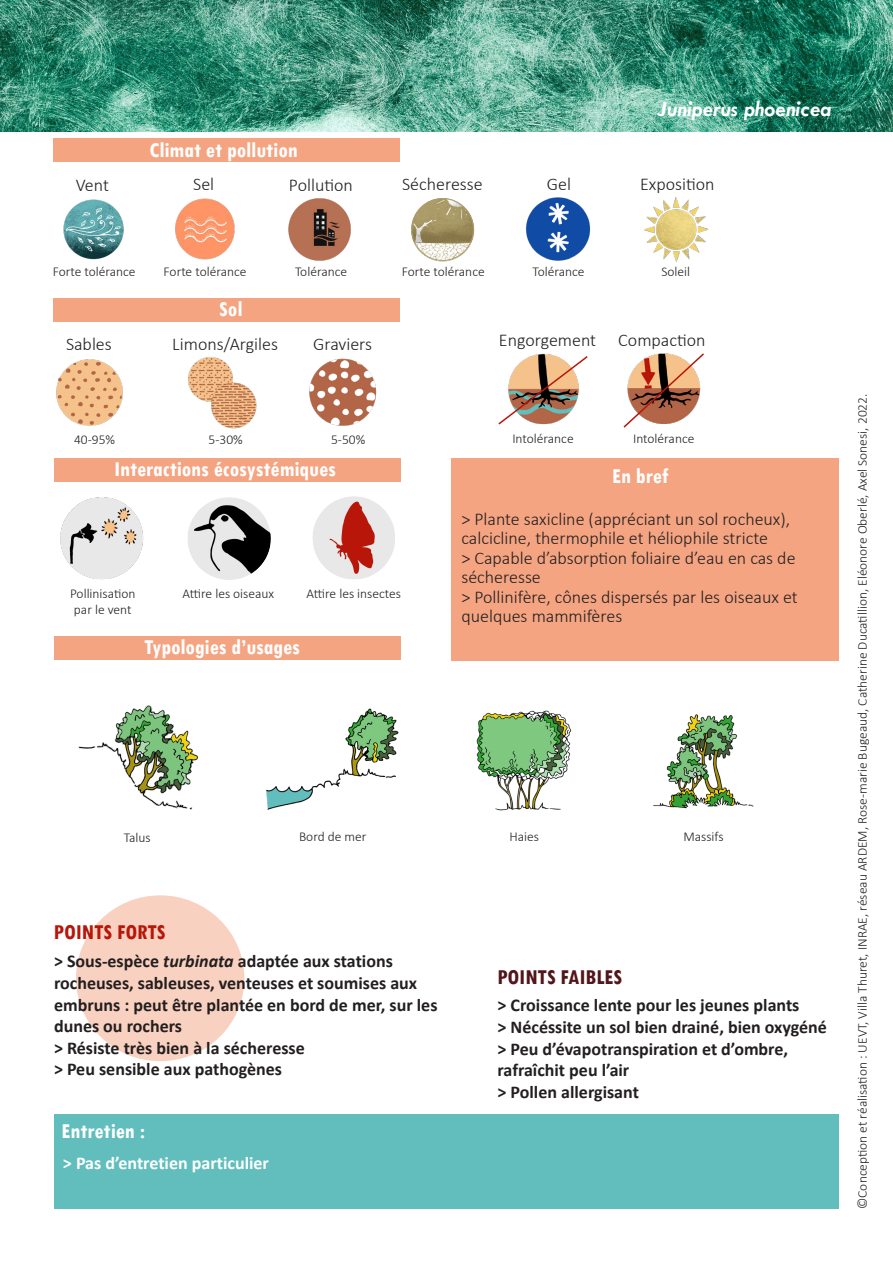
<style>
.page{position:relative;width:893px;height:1263px;background:#fff}
.page>*{position:absolute;margin:0;border:0;box-sizing:border-box;transform-origin:0 0}
.t1{font:700 condensed 22.5px "Tw Cen";color:#fff}
.t2{font:italic 700 22.5px "Tw Cen";color:#fff}
.t3{font:700 condensed 22.5px "Tw Cen";color:#51151a}
.t4{font:700 condensed 22.5px "Tw Cen";color:#b71609}
.t5{font:700 18px/21.6px "Calibri";color:#231f20}
.t6{font:300 18px/19.5px "Calibri";color:#231f20}
.t7{font:700 18px "Calibri";color:#fff}
.t8{font:300 13.5px/16.2px "Calibri";color:#231f20}
.s1{font-style:italic}
</style>
<div class="page">
<img style="left:0;top:0;width:893px;height:131px">
<div style="left:54px;top:1114px;width:785px;height:95px;background:#62bebd"></div>
<div style="left:76px;top:895px;width:168px;height:166px;background:#f9d1c0;border-radius:50%"></div>
<div style="left:451px;top:458px;width:388px;height:203px;background:#f4a481"></div>
<div style="left:54px;top:298px;width:346px;height:24px;background:#f4a481"></div>
<div style="left:54px;top:138px;width:346px;height:24px;background:#f4a481"></div>
<div style="left:55px;top:636px;width:346px;height:23px;background:#f4a481"></div>
<div style="left:54px;top:458px;width:346px;height:24px;background:#f4a481"></div>
<img style="left:411px;top:198px;width:64px;height:64px">
<div style="left:411px;top:198px;width:63px;height:63px;border:1px solid #ad9d68;border-radius:50%"></div>
<img style="left:63px;top:199px;width:61px;height:61px">
<img style="left:175px;top:198px;width:60px;height:61px">
<img style="left:525px;top:197px;width:65px;height:64px">
<img style="left:644px;top:197px;width:65px;height:65px">
<img style="left:288px;top:198px;width:63px;height:63px">
<img style="left:78px;top:705px;width:120px;height:105px">
<img style="left:266px;top:708px;width:133px;height:102px">
<img style="left:476px;top:710px;width:95px;height:101px">
<svg style="left:498px;top:354px;width:90px;height:71px"></svg>
<img style="left:56px;top:359px;width:67px;height:67px">
<img style="left:188px;top:357px;width:45px;height:45px">
<img style="left:309px;top:358px;width:68px;height:68px">
<img style="left:60px;top:497px;width:84px;height:83px">
<img style="left:313px;top:496px;width:82px;height:83px">
<img style="left:188px;top:497px;width:83px;height:83px">
<svg style="left:623px;top:353px;width:81px;height:75px"></svg>
<img style="left:653px;top:714px;width:101px;height:95px">
<img style="left:209px;top:380px;width:48px;height:49px">
<p class="t1" style="left:149px;top:136px;width:150px">Climat et pollution</p>
<p class="t2" style="left:657px;top:95px;width:175px">Juniperus phoenicea</p>
<p class="t6" style="left:76px;top:175px;width:35px">Vent</p>
<p class="t6" style="left:193px;top:174px;width:23px">Sel</p>
<p class="t6" style="left:289px;top:175px;width:65px">Pollution</p>
<p class="t6" style="left:402px;top:174px;width:82px">Sécheresse</p>
<p class="t6" style="left:547px;top:174px;width:26px">Gel</p>
<p class="t6" style="left:640px;top:174px;width:76px">Exposition</p>
<p class="t8" style="left:53px;top:263px;width:84px">Forte tolérance</p>
<p class="t8" style="left:164px;top:263px;width:84px">Forte tolérance</p>
<p class="t8" style="left:295px;top:264px;width:54px">Tolérance</p>
<p class="t8" style="left:402px;top:263px;width:84px">Forte tolérance</p>
<p class="t8" style="left:532px;top:263px;width:54px">Tolérance</p>
<p class="t8" style="left:661px;top:263px;width:30px">Soleil</p>
<p class="t1" style="left:219px;top:296px;width:25px">Sol</p>
<p class="t6" style="left:66px;top:334px;width:47px">Sables</p>
<p class="t6" style="left:172px;top:334px;width:107px">Limons/Argiles</p>
<p class="t6" style="left:313px;top:334px;width:60px">Graviers</p>
<p class="t6" style="left:499px;top:330px;width:99px">Engorgement</p>
<p class="t6" style="left:618px;top:330px;width:89px">Compaction</p>
<p class="t8" style="left:74px;top:431px;width:43px">40-95%</p>
<p class="t8" style="left:209px;top:431px;width:36px">5-30%</p>
<p class="t8" style="left:331px;top:431px;width:36px">5-50%</p>
<p class="t1" style="left:114px;top:455px;width:223px">Interactions écosystémiques</p>
<p class="t8" style="left:512px;top:430px;width:63px">Intolérance</p>
<p class="t8" style="left:633px;top:430px;width:63px">Intolérance</p>
<p class="t1" style="left:612px;top:463px;width:58px">En bref</p>
<p class="t8" style="left:70px;top:585px;width:67px">Pollinisation par le vent</p>
<p class="t8" style="left:183px;top:585px;width:93px">Attire les oiseaux</p>
<p class="t8" style="left:307px;top:585px;width:96px">Attire les insectes</p>
<p class="t1" style="left:144px;top:633px;width:157px">Typologies d’usages</p>
<p class="t6" style="left:461px;top:509px;width:330px">&gt; Plante saxicline (appréciant un sol rocheux), calcicline, thermophile et héliophile stricte</p>
<p class="t6" style="left:461px;top:548px;width:336px">&gt; Capable d’absorption foliaire d’eau en cas de sécheresse</p>
<p class="t6" style="left:461px;top:587px;width:338px">&gt; Pollinifère, cônes dispersés par les oiseaux et quelques mammifères</p>
<p class="t8" style="left:124px;top:829px;width:29px">Talus</p>
<p class="t8" style="left:299px;top:828px;width:69px">Bord de mer</p>
<p class="t8" style="left:509px;top:828px;width:31px">Haies</p>
<p class="t4" style="left:54px;top:918px;width:113px">POINTS FORTS</p>
<p class="t8" style="left:683px;top:829px;width:42px">Massifs</p>
<p class="t5" style="left:54px;top:950px;width:385px">&gt; Sous-espèce <span class="s1">turbinata</span> adaptée aux stations rocheuses, sableuses, venteuses et soumises aux embruns : peut être plantée en bord de mer, sur les dunes ou rochers</p>
<p class="t5" style="left:54px;top:1037px;width:252px">&gt; Résiste très bien à la sécheresse</p>
<p class="t5" style="left:54px;top:1058px;width:229px">&gt; Peu sensible aux pathogènes</p>
<p class="t1" style="left:62px;top:1117px;width:85px">Entretien :</p>
<p class="t7" style="left:63px;top:1150px;width:208px">&gt; Pas d’entretien particulier</p>
<p class="t3" style="left:497px;top:963px;width:126px">POINTS FAIBLES</p>
<p class="t5" style="left:497px;top:994px;width:303px">&gt; Croissance lente pour les jeunes plants</p>
<p class="t5" style="left:497px;top:1016px;width:331px">&gt; Nécéssite un sol bien drainé, bien oxygéné</p>
<p class="t5" style="left:497px;top:1037px;width:292px">&gt; Peu d’évapotranspiration et d’ombre, rafraîchit peu l’air</p>
<p class="t5" style="left:497px;top:1081px;width:143px">&gt; Pollen allergisant</p>
<p class="t8" style="left:854px;top:1209px;width:817px;rotate:-90deg">©Conception et réalisation : UEVT, Villa Thuret, INRAE, réseau ARDEM, Rose-marie Bugeaud, Catherine Ducatillion, Eléonore Oberlé, Axel Sonesi, 2022.</p>
</div>
